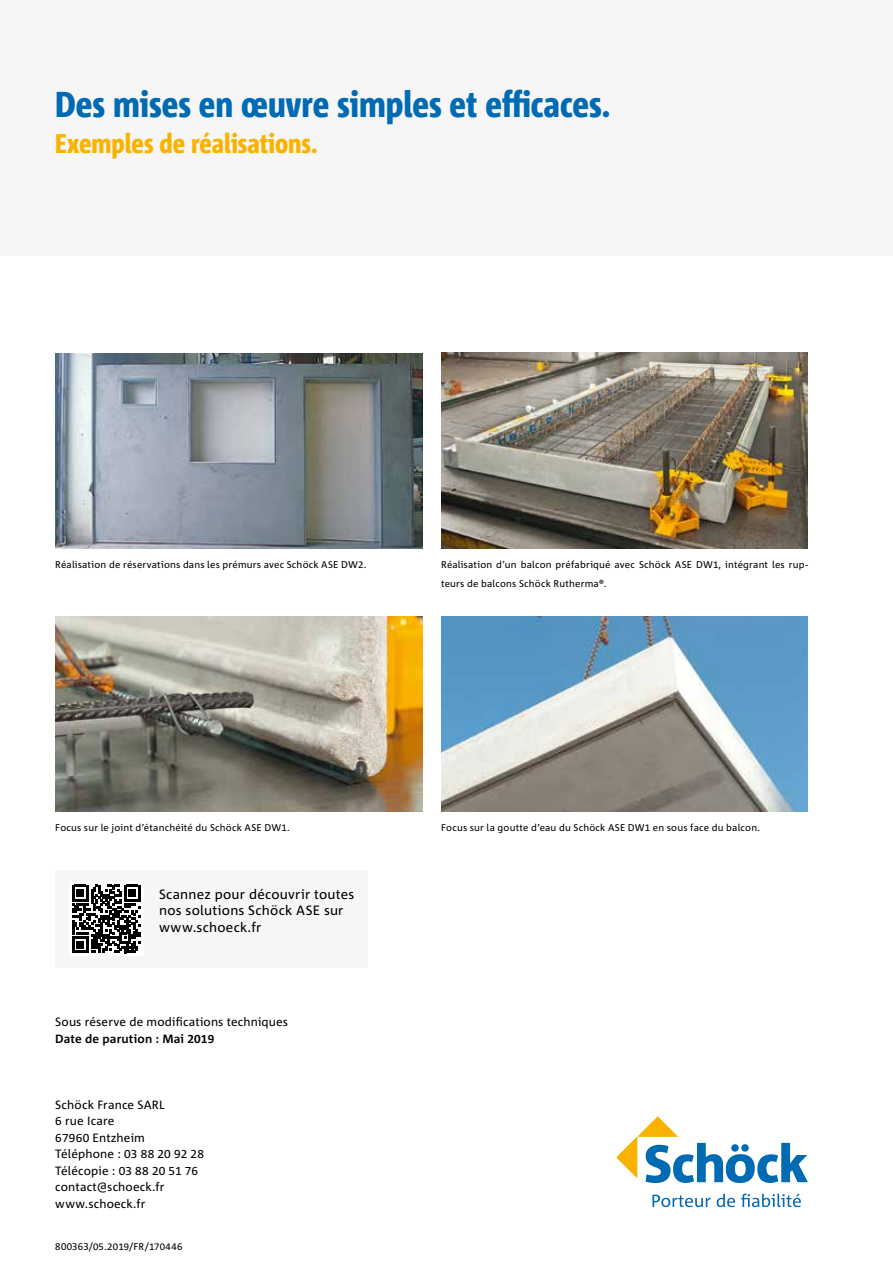
<style>
.page{position:relative;width:893px;height:1263px;background:#fff}
.page>*{position:absolute;margin:0;border:0;box-sizing:border-box;transform-origin:0 0}
.t1{font:800 condensed 36px "Corpid Schoeck";color:#006ab3}
.t2{font:800 27px "Corpid E1 s Cd";color:#f9b200}
.t3{font:13.5px/16.5px "Corpid E1 s";letter-spacing:.02em;color:#000}
.t4{font:12px/16.5px "Corpid Schoeck";letter-spacing:.015em;color:#000}
.t5{font:700 12px "Corpid Schoeck";letter-spacing:.015em;color:#000}
.t6{font:9.75px/19.5px "Corpid Schoeck";letter-spacing:.02em;color:#000}
.s1{font-family:"Corpid E1 s"}
</style>
<div class="page">
<img style="left:55px;top:617px;width:367px;height:195px">
<img style="left:441px;top:353px;width:367px;height:195px">
<img style="left:441px;top:617px;width:367px;height:195px">
<svg style="left:617px;top:1116px;width:191px;height:67px"></svg>
<svg style="left:652px;top:1195px;width:59px;height:12px"></svg>
<svg style="left:717px;top:1194px;width:18px;height:13px"></svg>
<svg style="left:741px;top:1193px;width:60px;height:14px"></svg>
<div style="left:0;top:0;width:893px;height:255px;background:#f6f6f6"></div>
<img style="left:55px;top:353px;width:367px;height:195px">
<div style="left:55px;top:870px;width:313px;height:98px;background:#f6f6f6"></div>
<div style="left:69px;top:881px;width:75px;height:75px;background:#fff"></div>
<svg style="left:72px;top:885px;width:68px;height:68px"></svg>
<h1 class="t1" style="left:55px;top:82px;width:556px">Des mises en œuvre simples et efficaces.</h1>
<h2 class="t2" style="left:55px;top:127px;width:264px">Exemples de réalisations.</h2>
<p class="t6" style="left:55px;top:555px;width:313px">Réalisation de réservations dans les prémurs avec Schöck ASE DW2.</p>
<p class="t6" style="left:441px;top:555px;width:368px">Réalisation d’un balcon préfabriqué avec Schöck ASE DW1, intégrant les rup&shy;teurs de balcons Schöck Rutherma®.</p>
<p class="t6" style="left:55px;top:818px;width:236px">Focus sur le joint d’étanchéité du Schöck ASE DW1.</p>
<p class="t6" style="left:441px;top:818px;width:320px">Focus sur la goutte d’eau du Schöck ASE DW1 en sous face du balcon.</p>
<h3 class="t3" style="left:159px;top:885px;width:197px">Scannez pour découvrir toutes nos solutions Schöck ASE sur www.schoeck.fr</h3>
<p class="t4" style="left:55px;top:1013px;width:234px">Sous réserve de modifications techniques</p>
<p class="t5" style="left:55px;top:1031px;width:160px">Date de parution : Mai 2019</p>
<p class="t4" style="left:55px;top:1096px;width:150px">Schöck France SARL<br>6 rue Icare<br>67960 Entzheim<br>Téléphone : 03 88 20 92 28<br>Télécopie : 03 88 20 51 76 contact@schoeck.fr www.schoeck.fr</p>
<p class="t6" style="left:55px;top:1237px;width:129px"><span class="s1">800363</span>/05.2019/FR/170446</p>
</div>
